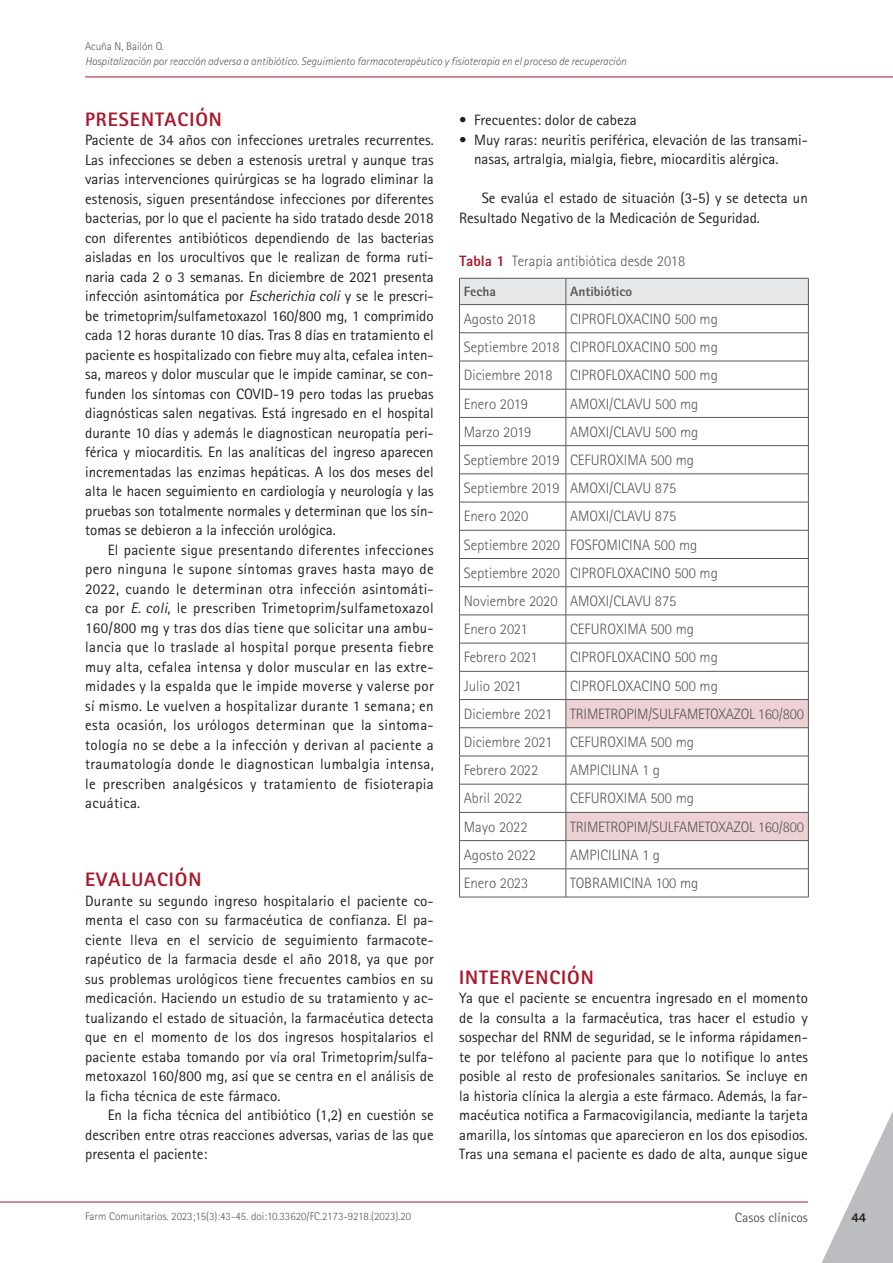
<style>
.page{position:relative;width:893px;height:1263px;background:#fff}
.page>*{position:absolute;margin:0;border:0;box-sizing:border-box;transform-origin:0 0}
.t1{font:800 19.5px "Rotis Sans Serif Std";letter-spacing:.05em;color:#aa182c}
.None-2{font:15px/19.5px "Rotis Sans Serif Std";color:#231f20;text-align:justify}
.texto_tabla{font:300 15px "Rotis Sans Serif Std";color:#57585a}
.texto_tabla_título{font:300 15px "Rotis Sans Serif Std";color:#57585a}
.texto_tabla_cabecera{font:800 13.5px "Rotis Sans Serif Std";color:#57585a}
.t2{font:13.5px "Rotis Sans Serif Std";color:#57585a}
.t3{font:800 13.5px "Rotis Sans Serif Std";color:#231f20}
.t4{font:italic 300 11.25px "Rotis Sans Serif Std";color:#57585a}
.t5{font:300 11.25px "Rotis Sans Serif W1 G";color:#57585a}
.s1{font-style:italic}
.s2{font-weight:800;color:#aa182c}
</style>
<div class="page">
<hr style="left:0;top:1201px;width:808px;height:1px;background:#aa182c">
<svg style="left:821px;top:1112px;width:72px;height:151px"></svg>
<hr style="left:85px;top:77px;width:808px;height:1px;background:#aa182c">
<svg style="left:459px;top:278px;width:350px;height:619px"></svg>
<hr style="left:459px;top:897px;width:107px;height:1px;background:#57585a">
<hr style="left:566px;top:897px;width:243px;height:1px;background:#57585a">
<p class="t5" style="left:85px;top:39px;width:80px">Acuña N, Bailón O.</p>
<p class="t4" style="left:85px;top:54px;width:543px">Hospitalización por reacción adversa a antibiótico. Seguimiento farmacoterapéutico y fisioterapia en el proceso de recuperación</p>
<p class="t1" style="left:85px;top:107px;width:138px">PRESENTACIÓN</p>
<p class="None-2" style="left:85px;top:130px;width:350px">Paciente de 34 años con infecciones uretrales recurrentes.<br>Las infecciones se deben a estenosis uretral y aunque tras varias intervenciones quirúrgicas se ha logrado eliminar la estenosis, siguen presentándose infecciones por diferentes bacterias, por lo que el paciente ha sido tratado desde 2018 con diferentes antibióticos dependiendo de las bacterias aisladas en los urocultivos que le realizan de forma ruti&shy;naria cada 2 o 3 semanas. En diciembre de 2021 presenta infección asintomática por <span class="s1">Escherichia coli</span> y se le prescri&shy;be trimetoprim/sulfametoxazol 160/800 mg, 1 comprimido cada 12 horas durante 10 días. Tras 8 días en tratamiento el paciente es hospitalizado con fiebre muy alta, cefalea inten&shy;sa, mareos y dolor muscular que le impide caminar, se con&shy;funden los síntomas con COVID-19 pero todas las pruebas diagnósticas salen negativas. Está ingresado en el hospital durante 10 días y además le diagnostican neuropatía peri&shy;férica y miocarditis. En las analíticas del ingreso aparecen incrementadas las enzimas hepáticas. A los dos meses del alta le hacen seguimiento en cardiología y neurología y las pruebas son totalmente normales y determinan que los sín&shy;tomas se debieron a la infección urológica.</p>
<p class="None-2" style="left:85px;top:540px;width:350px;text-indent:22px">El paciente sigue presentando diferentes infecciones pero ninguna le supone síntomas graves hasta mayo de 2022, cuando le determinan otra infección asintomáti&shy;ca por <span class="s1">E. coli</span>, le prescriben Trimetoprim/sulfametoxazol 160/800 mg y tras dos días tiene que solicitar una ambu&shy;lancia que lo traslade al hospital porque presenta fiebre muy alta, cefalea intensa y dolor muscular en las extre&shy;midades y la espalda que le impide moverse y valerse por sí mismo. Le vuelven a hospitalizar durante 1 semana; en esta ocasión, los urólogos determinan que la sintoma&shy;tología no se debe a la infección y derivan al paciente a traumatología donde le diagnostican lumbalgia intensa, le prescriben analgésicos y tratamiento de fisioterapia acuática.</p>
<p class="t1" style="left:85px;top:867px;width:118px">EVALUACIÓN</p>
<p class="None-2" style="left:85px;top:891px;width:350px">Durante su segundo ingreso hospitalario el paciente co&shy;menta el caso con su farmacéutica de confianza. El pa&shy;ciente lleva en el servicio de seguimiento farmacote&shy;rapéutico de la farmacia desde el año 2018, ya que por sus problemas urológicos tiene frecuentes cambios en su medicación. Haciendo un estudio de su tratamiento y ac&shy;tualizando el estado de situación, la farmacéutica detecta que en el momento de los dos ingresos hospitalarios el paciente estaba tomando por vía oral Trimetoprim/sulfa&shy;metoxazol 160/800 mg, así que se centra en el análisis de la ficha técnica de este fármaco.</p>
<p class="None-2" style="left:85px;top:1105px;width:350px;text-indent:22px">En la ficha técnica del antibiótico (1,2) en cuestión se describen entre otras reacciones adversas, varias de las que presenta el paciente:</p>
<p class="None-2" style="left:459px;top:111px;width:179px">• Frecuentes: dolor de cabeza</p>
<p class="None-2" style="left:474px;top:130px;width:335px;text-indent:-15px">• Muy raras: neuritis periférica, elevación de las transami&shy;nasas, artralgia, mialgia, fiebre, miocarditis alérgica.</p>
<p class="None-2" style="left:459px;top:189px;width:350px;text-indent:22px">Se evalúa el estado de situación (3-5) y se detecta un<br>Resultado Negativo de la Medicación de Seguridad.</p>
<p class="texto_tabla_título" style="left:459px;top:252px;width:227px"><span class="s2">Tabla 1</span> Terapia antibiótica desde 2018</p>
<p class="texto_tabla_cabecera" style="left:464px;top:283px;width:34px">Fecha</p>
<p class="texto_tabla_cabecera" style="left:570px;top:283px;width:63px">Antibiótico</p>
<p class="texto_tabla" style="left:464px;top:310px;width:73px">Agosto 2018</p>
<p class="texto_tabla" style="left:570px;top:310px;width:149px">CIPROFLOXACINO 500 mg</p>
<p class="texto_tabla" style="left:464px;top:338px;width:98px">Septiembre 2018</p>
<p class="texto_tabla" style="left:570px;top:338px;width:149px">CIPROFLOXACINO 500 mg</p>
<p class="texto_tabla" style="left:464px;top:367px;width:90px">Diciembre 2018</p>
<p class="texto_tabla" style="left:570px;top:367px;width:149px">CIPROFLOXACINO 500 mg</p>
<p class="texto_tabla" style="left:464px;top:395px;width:66px">Enero 2019</p>
<p class="texto_tabla" style="left:570px;top:395px;width:130px">AMOXI/CLAVU 500 mg</p>
<p class="texto_tabla" style="left:464px;top:423px;width:69px">Marzo 2019</p>
<p class="texto_tabla" style="left:570px;top:423px;width:130px">AMOXI/CLAVU 500 mg</p>
<p class="texto_tabla" style="left:464px;top:451px;width:98px">Septiembre 2019</p>
<p class="texto_tabla" style="left:570px;top:451px;width:125px">CEFUROXIMA 500 mg</p>
<p class="texto_tabla" style="left:464px;top:479px;width:98px">Septiembre 2019</p>
<p class="texto_tabla" style="left:570px;top:479px;width:108px">AMOXI/CLAVU 875</p>
<p class="texto_tabla" style="left:464px;top:508px;width:66px">Enero 2020</p>
<p class="texto_tabla" style="left:570px;top:508px;width:108px">AMOXI/CLAVU 875</p>
<p class="texto_tabla" style="left:464px;top:536px;width:98px">Septiembre 2020</p>
<p class="texto_tabla" style="left:570px;top:536px;width:129px">FOSFOMICINA 500 mg</p>
<p class="texto_tabla" style="left:464px;top:564px;width:98px">Septiembre 2020</p>
<p class="texto_tabla" style="left:570px;top:564px;width:149px">CIPROFLOXACINO 500 mg</p>
<p class="texto_tabla" style="left:464px;top:592px;width:95px">Noviembre 2020</p>
<p class="texto_tabla" style="left:570px;top:592px;width:108px">AMOXI/CLAVU 875</p>
<p class="texto_tabla" style="left:464px;top:620px;width:66px">Enero 2021</p>
<p class="texto_tabla" style="left:570px;top:620px;width:125px">CEFUROXIMA 500 mg</p>
<p class="texto_tabla" style="left:464px;top:649px;width:76px">Febrero 2021</p>
<p class="texto_tabla" style="left:570px;top:649px;width:149px">CIPROFLOXACINO 500 mg</p>
<p class="texto_tabla" style="left:464px;top:677px;width:60px">Julio 2021</p>
<p class="texto_tabla" style="left:570px;top:677px;width:149px">CIPROFLOXACINO 500 mg</p>
<p class="texto_tabla" style="left:464px;top:705px;width:90px">Diciembre 2021</p>
<p class="texto_tabla" style="left:570px;top:705px;width:235px">TRIMETROPIM/SULFAMETOXAZOL 160/800</p>
<p class="texto_tabla" style="left:464px;top:733px;width:90px">Diciembre 2021</p>
<p class="texto_tabla" style="left:570px;top:733px;width:125px">CEFUROXIMA 500 mg</p>
<p class="texto_tabla" style="left:464px;top:761px;width:76px">Febrero 2022</p>
<p class="texto_tabla" style="left:570px;top:761px;width:91px">AMPICILINA 1 g</p>
<p class="texto_tabla" style="left:464px;top:790px;width:60px">Abril 2022</p>
<p class="texto_tabla" style="left:570px;top:790px;width:125px">CEFUROXIMA 500 mg</p>
<p class="texto_tabla" style="left:464px;top:818px;width:65px">Mayo 2022</p>
<p class="texto_tabla" style="left:570px;top:818px;width:235px">TRIMETROPIM/SULFAMETOXAZOL 160/800</p>
<p class="texto_tabla" style="left:464px;top:846px;width:74px">Agosto 2022</p>
<p class="texto_tabla" style="left:570px;top:846px;width:91px">AMPICILINA 1 g</p>
<p class="texto_tabla" style="left:464px;top:874px;width:66px">Enero 2023</p>
<p class="texto_tabla" style="left:570px;top:874px;width:130px">TOBRAMICINA 100 mg</p>
<p class="t1" style="left:459px;top:964px;width:136px">INTERVENCIÓN</p>
<p class="None-2" style="left:459px;top:988px;width:350px">Ya que el paciente se encuentra ingresado en el momento de la consulta a la farmacéutica, tras hacer el estudio y sospechar del RNM de seguridad, se le informa rápidamen&shy;te por teléfono al paciente para que lo notifique lo antes posible al resto de profesionales sanitarios. Se incluye en la historia clínica la alergia a este fármaco. Además, la far&shy;macéutica notifica a Farmacovigilancia, mediante la tarjeta amarilla, los síntomas que aparecieron en los dos episodios.<br>Tras una semana el paciente es dado de alta, aunque sigue</p>
<p class="t5" style="left:85px;top:1210px;width:328px">Farm Comunitarios. 2023;15(3):43-45. doi:10.33620/FC.2173-9218.(2023).20</p>
<p class="t3" style="left:851px;top:1208px;width:17px">44</p>
<p class="t2" style="left:735px;top:1209px;width:74px">Casos clínicos</p>
</div>
